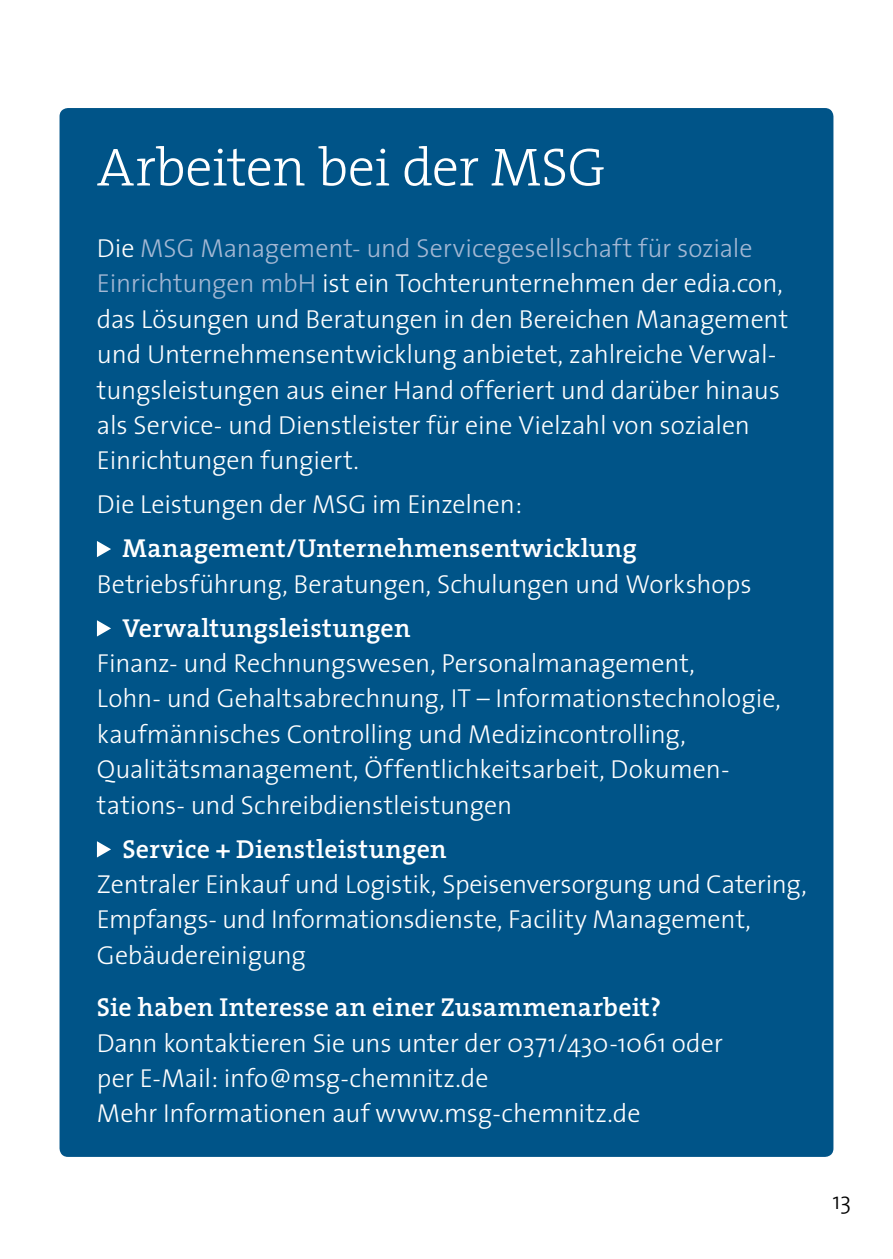
<style>
.page{position:relative;width:893px;height:1259px;background:#fff}
.page>*{position:absolute;margin:0;border:0;box-sizing:border-box;transform-origin:0 0}
.t1{font:300 54px "The Serif";letter-spacing:-.01em;color:#fff}
.t2{font:300 26.1px/35.4px "The Sans";letter-spacing:-.005em;color:#fff}
.t3{font:600 26.1px "The Serif";letter-spacing:.005em;color:#fff}
.t4{font:300 24px "The Sans";color:#000}
.s1{color:#a4b8d4}
</style>
<div class="page">
<div style="left:60px;top:108px;width:773px;height:1049px;background:#005488;border-radius:9px"></div>
<svg style="left:97px;top:541px;width:14px;height:16px"></svg>
<svg style="left:97px;top:620px;width:14px;height:16px"></svg>
<svg style="left:97px;top:841px;width:14px;height:16px"></svg>
<h1 class="t1" style="left:97px;top:123px;width:510px">Arbeiten bei der MSG</h1>
<p class="t2" style="left:97px;top:229px;width:693px">Die <span class="s1">MSG Management- und Servicegesellschaft für soziale Einrichtungen mbH</span> ist ein Tochterunternehmen der edia.con, das Lösungen und Beratungen in den Bereichen Management und Unternehmensentwicklung anbietet, zahlreiche Verwal&shy;tungsleistungen aus einer Hand offeriert und darüber hinaus als Service- und Dienstleister für eine Vielzahl von sozialen Einrichtungen fungiert.</p>
<p class="t2" style="left:97px;top:486px;width:427px">Die Leistungen der MSG im Einzelnen:</p>
<p class="t3" style="left:122px;top:526px;width:516px">Management/Unternehmensentwicklung</p>
<p class="t2" style="left:97px;top:565px;width:656px">Betriebsführung, Beratungen, Schulungen und Workshops</p>
<p class="t3" style="left:122px;top:606px;width:290px">Verwaltungsleistungen</p>
<p class="t2" style="left:97px;top:644px;width:685px">Finanz- und Rechnungswesen, Personalmanagement,<br>Lohn- und Gehaltsabrechnung, IT – Informationstechnologie, kaufmännisches Controlling und Medizincontrolling, Qualitätsmanagement, Öffentlichkeitsarbeit, Dokumen&shy;tations- und Schreibdienstleistungen</p>
<p class="t3" style="left:122px;top:827px;width:326px">Service + Dienstleistungen</p>
<p class="t2" style="left:97px;top:865px;width:711px">Zentraler Einkauf und Logistik, Speisenversorgung und Catering,<br>Empfangs- und Informationsdienste, Facility Management,<br>Gebäudereinigung</p>
<p class="t3" style="left:97px;top:985px;width:566px">Sie haben Interesse an einer Zusammenarbeit?</p>
<p class="t2" style="left:97px;top:1024px;width:627px">Dann kontaktieren Sie uns unter der 0371/430-1061 oder per E-Mail: info@msg-chemnitz.de<br>Mehr Informationen auf www.msg-chemnitz.de</p>
<p class="t4" style="left:833px;top:1180px;width:20px">13</p>
</div>
